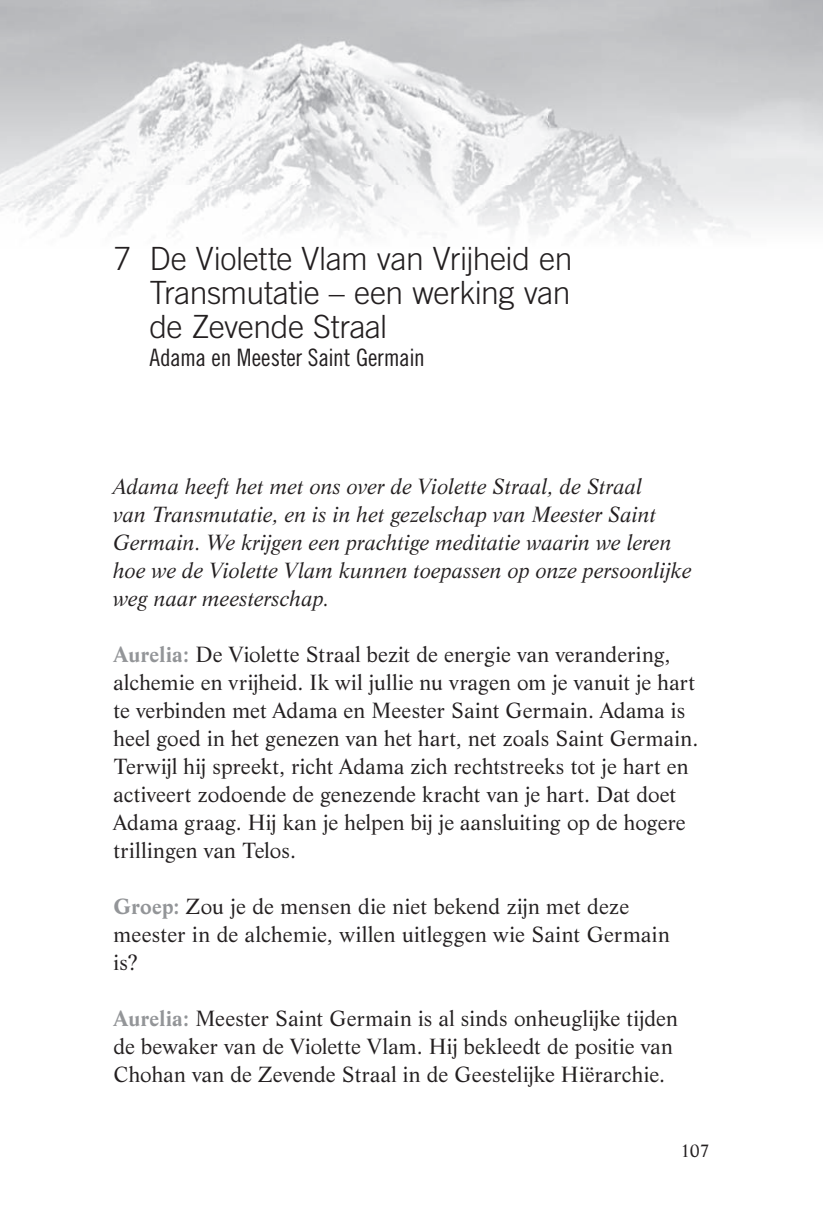
<style>
.page{position:relative;width:823px;height:1219px;background:#fff}
.page>*{position:absolute;margin:0;border:0;box-sizing:border-box;transform-origin:0 0}
.t1{font:300 32px/34px "Trade Gothic";letter-spacing:-.015em;color:#231f20;text-align:justify}
.t2{font:24px "Trade Gothic Cond Eighteen";letter-spacing:-.005em;color:#231f20}
.t3{font:21.4px/28px "Life BT";letter-spacing:.005em;color:#231f20}
.t4{font:italic 21.4px/28px "Life BT";letter-spacing:.01em;color:#231f20}
.t5{font:18px "Life BT";color:#231f20}
.s1{font-weight:700;color:#939598}
</style>
<div class="page">
<img style="left:0;top:0;width:822px;height:236px">
<h1 class="t1" style="left:149px;top:241px;width:424px;text-indent:-36px">7 De Violette Vlam van Vrijheid en Transmutatie – een werking van de Zevende Straal</h1>
<p class="t2" style="left:149px;top:343px;width:277px">Adama en Meester Saint Germain</p>
<p class="t4" style="left:113px;top:472px;width:579px">Adama heeft het met ons over de Violette Straal, de Straal<br>van Transmutatie, en is in het gezelschap van Meester Saint Germain. We krijgen een prachtige meditatie waarin we leren hoe we de Violette Vlam kunnen toepassen op onze persoonlijke weg naar meesterschap.</p>
<p class="t3" style="left:113px;top:640px;width:586px"><span class="s1">Aurelia:</span> De Violette Straal bezit de energie van verandering, alchemie en vrijheid. Ik wil jullie nu vragen om je vanuit je hart te verbinden met Adama en Meester Saint Germain. Adama is heel goed in het genezen van het hart, net zoals Saint Germain.<br>Terwijl hij spreekt, richt Adama zich rechtstreeks tot je hart en activeert zodoende de genezende kracht van je hart. Dat doet Adama graag. Hij kan je helpen bij je aansluiting op de hogere trillingen van Telos.</p>
<p class="t3" style="left:113px;top:892px;width:557px"><span class="s1">Groep:</span> Zou je de mensen die niet bekend zijn met deze meester in de alchemie, willen uitleggen wie Saint Germain is?</p>
<p class="t3" style="left:113px;top:1004px;width:565px"><span class="s1">Aurelia:</span> Meester Saint Germain is al sinds onheuglijke tijden de bewaker van de Violette Vlam. Hij bekleedt de positie van<br>Chohan van de Zevende Straal in de Geestelijke Hiërarchie.</p>
<p class="t5" style="left:680px;top:1138px;width:30px">107</p>
</div>
